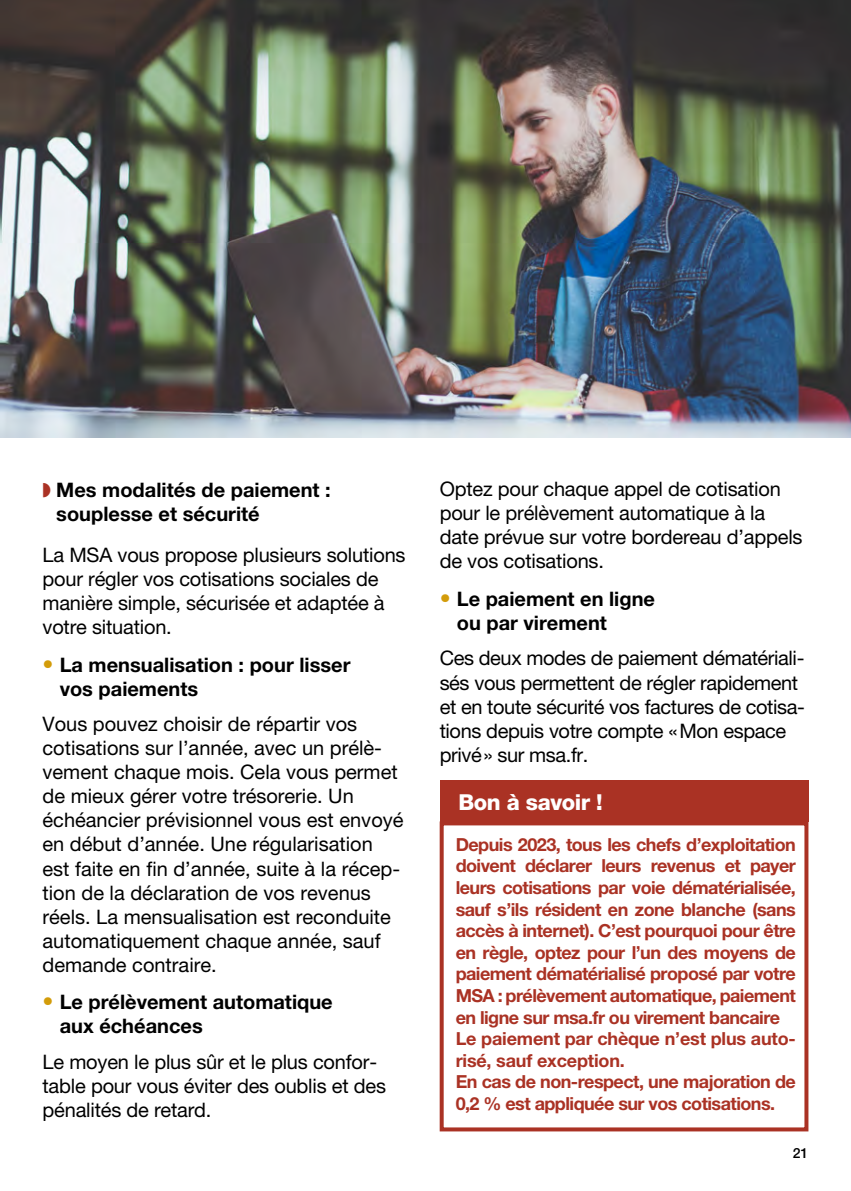
<style>
.page{position:relative;width:851px;height:1191px;background:#fff}
.page>*{position:absolute;margin:0;border:0;box-sizing:border-box;transform-origin:0 0}
.Texte_Courant{font:800 22px "Helvetica Neue LT Pro";letter-spacing:-.02em;color:#fff}
.Texte_Courant-2{font:20px/24px "Helvetica Neue LT Pro";letter-spacing:-.01em;color:#000}
.Texte_Courant-3{font:700 20px/24px "Helvetica Neue LT Pro";color:#000}
.Texte_CourantDemiLune{font:700 20px/24px "Helvetica Neue LT Pro";color:#000}
.Texte_Courant-4{font:700 18px/21.6px "Helvetica Neue LT Pro";letter-spacing:-.03em;color:#aa3224;text-align:justify}
.Texte_Courant-5{font:700 18px/21.6px "Helvetica Neue LT Pro";letter-spacing:-.01em;color:#aa3224}
.Texte_CourantDemiLune-2{font:500 14px "Helvetica Neue LT Pro";color:#000}
.s1{color:#aa3224}
.s2{font-weight:400;font-size:22px;color:#d39c0a}
</style>
<div class="page">
<img style="left:0;top:0;width:850px;height:438px">
<div style="left:439px;top:780px;width:369px;height:41px;background:#aa3224"></div>
<div style="left:439px;top:821px;width:369px;height:310px;border:4px solid #aa3224"></div>
<p class="Texte_CourantDemiLune" style="left:56px;top:478px;width:276px;text-indent:-14px"><span class="s1">◗</span> Mes modalités de paiement : souplesse et sécurité</p>
<p class="Texte_Courant-2" style="left:43px;top:543px;width:364px">La MSA vous propose plusieurs solutions pour régler vos cotisations sociales de manière simple, sécurisée et adaptée à votre situation.</p>
<p class="Texte_Courant-3" style="left:60px;top:652px;width:292px;text-indent:-17px"><span class="s2">•</span> La mensualisation : pour lisser vos paiements</p>
<p class="Texte_Courant-2" style="left:43px;top:712px;width:362px">Vous pouvez choisir de répartir vos cotisations sur l’année, avec un prélè&shy;vement chaque mois. Cela vous permet de mieux gérer votre trésorerie. Un échéancier prévisionnel vous est envoyé en début d’année. Une régularisation est faite en fin d’année, suite à la récep&shy;tion de la déclaration de vos revenus réels. La mensualisation est reconduite automatiquement chaque année, sauf demande contraire.</p>
<p class="Texte_Courant-3" style="left:60px;top:989px;width:274px;text-indent:-17px"><span class="s2">•</span> Le prélèvement automatique aux échéances</p>
<p class="Texte_Courant-2" style="left:43px;top:1049px;width:345px">Le moyen le plus sûr et le plus confor&shy;table pour vous éviter des oublis et des pénalités de retard.</p>
<p class="Texte_Courant-2" style="left:439px;top:477px;width:364px">Optez pour chaque appel de cotisation pour le prélèvement automatique à la date prévue sur votre bordereau d’appels de vos cotisations.</p>
<p class="Texte_Courant-3" style="left:456px;top:586px;width:200px;text-indent:-17px"><span class="s2">•</span> Le paiement en ligne ou par virement</p>
<p class="Texte_Courant-2" style="left:439px;top:646px;width:367px">Ces deux modes de paiement dématériali&shy;sés vous permettent de régler rapidement et en toute sécurité vos factures de cotisa&shy;tions depuis votre compte «Mon espace privé» sur msa.fr.</p>
<p class="Texte_Courant" style="left:458px;top:788px;width:146px">Bon à savoir !</p>
<p class="Texte_Courant-4" style="left:455px;top:833px;width:342px">Depuis 2023, tous les chefs d’exploitation doivent déclarer leurs revenus et payer leurs cotisations par voie dématérialisée, sauf s’ils résident en zone blanche (sans accès à internet). C’est pourquoi pour être en règle, optez pour l’un des moyens de paiement dématérialisé proposé par votre MSA : prélèvement automatique, paiement en ligne sur msa.fr ou virement bancaire</p>
<p class="Texte_Courant-5" style="left:455px;top:1027px;width:341px">Le paiement par chèque n’est plus auto&shy;risé, sauf exception.</p>
<p class="Texte_Courant-4" style="left:455px;top:1070px;width:342px">En cas de non-respect, une majoration de<br>0,2 % est appliquée sur vos cotisations.</p>
<p class="Texte_CourantDemiLune-2" style="left:792px;top:1145px;width:17px">21</p>
</div>
